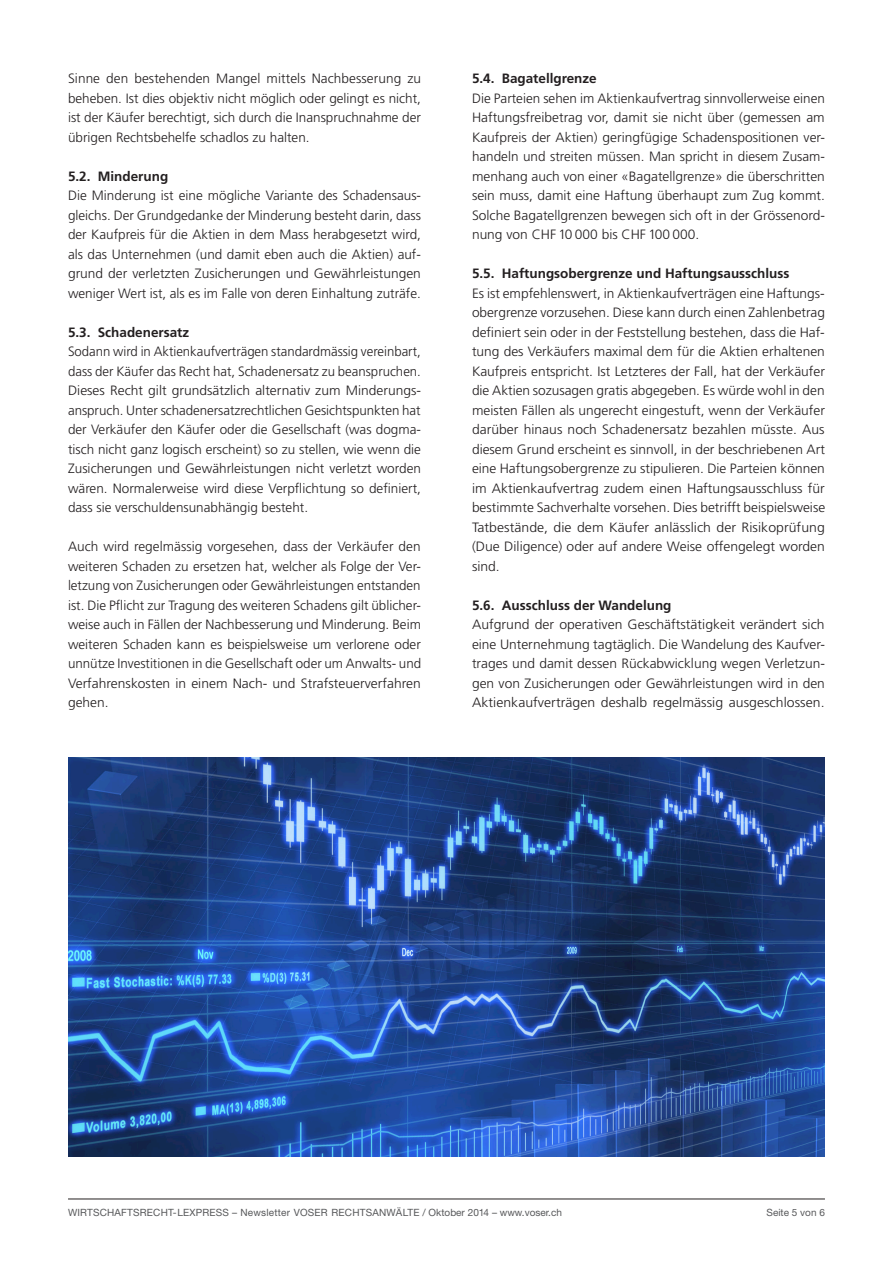
<style>
.page{position:relative;width:893px;height:1263px;background:#fff}
.page>*{position:absolute;margin:0;border:0;box-sizing:border-box;transform-origin:0 0}
.t1{font:300 13.5px/19.5px "Frutiger";color:#231f20;text-align:justify}
.t2{font:300 13.5px/19.5px "Frutiger";color:#231f20;text-align:justify;scale:1.04 1}
.t3{font:700 13.5px "Frutiger";color:#231f20}
.t4{font:10.05px "Helvetica Neue";letter-spacing:.02em;color:#57585a}
</style>
<div class="page">
<hr style="left:68px;top:1199px;width:757px;height:1px;background:#231f20">
<img style="left:68px;top:758px;width:757px;height:399px">
<p class="t1" style="left:68px;top:69px;width:354px">Sinne den bestehenden Mangel mittels Nachbesserung zu beheben. Ist dies objektiv nicht möglich oder gelingt es nicht, ist der Käufer berechtigt, sich durch die Inanspruchnahme der übrigen Rechtsbehelfe schadlos zu halten.</p>
<p class="t3" style="left:68px;top:168px;width:102px">5.2. Minderung</p>
<p class="t1" style="left:68px;top:186px;width:355px">Die Minderung ist eine mögliche Variante des Schadensaus&shy;gleichs. Der Grundgedanke der Minderung besteht darin, dass der Kaufpreis für die Aktien in dem Mass herabgesetzt wird, als das Unternehmen (und damit eben auch die Aktien) auf&shy;grund der verletzten Zusicherungen und Gewährleistungen weniger Wert ist, als es im Falle von deren Einhaltung zuträfe.</p>
<p class="t3" style="left:68px;top:324px;width:123px">5.3. Schadenersatz</p>
<p class="t1" style="left:68px;top:342px;width:355px">Sodann wird in Aktienkaufverträgen standardmässig vereinbart, dass der Käufer das Recht hat, Schadenersatz zu beanspruchen.<br>Dieses Recht gilt grundsätzlich alternativ zum Minderungs&shy;anspruch. Unter schadenersatzrechtlichen Gesichtspunkten hat der Verkäufer den Käufer oder die Gesellschaft (was dogma&shy;tisch nicht ganz logisch erscheint) so zu stellen, wie wenn die Zusicherungen und Gewährleistungen nicht verletzt worden wären. Normalerweise wird diese Verpflichtung so definiert, dass sie verschuldensunabhängig besteht.</p>
<p class="t1" style="left:68px;top:537px;width:355px">Auch wird regelmässig vorgesehen, dass der Verkäufer den weiteren Schaden zu ersetzen hat, welcher als Folge der Ver&shy;letzung von Zusicherungen oder Gewährleistungen entstanden ist. Die Pflicht zur Tragung des weiteren Schadens gilt üblicher&shy;weise auch in Fällen der Nachbesserung und Minderung. Beim weiteren Schaden kann es beispielsweise um verlorene oder unnütze Investitionen in die Gesellschaft oder um Anwalts- und Verfahrenskosten in einem Nach- und Strafsteuerverfahren gehen.</p>
<p class="t3" style="left:472px;top:71px;width:126px">5.4. Bagatellgrenze</p>
<p class="t1" style="left:472px;top:88px;width:354px">Die Parteien sehen im Aktienkaufvertrag sinnvollerweise einen Haftungsfreibetrag vor, damit sie nicht über (gemessen am Kaufpreis der Aktien) geringfügige Schadenspositionen ver&shy;handeln und streiten müssen. Man spricht in diesem Zusam&shy;menhang auch von einer «Bagatellgrenze» die überschritten sein muss, damit eine Haftung überhaupt zum Zug kommt.<br>Solche Bagatellgrenzen bewegen sich oft in der Grössenord&shy;nung von CHF 10 000 bis CHF 100 000.</p>
<p class="t3" style="left:472px;top:266px;width:319px">5.5. Haftungsobergrenze und Haftungsausschluss</p>
<p class="t1" style="left:472px;top:283px;width:355px">Es ist empfehlenswert, in Aktienkaufverträgen eine Haftungs&shy;obergrenze vorzusehen. Diese kann durch einen Zahlenbetrag definiert sein oder in der Feststellung bestehen, dass die Haf&shy;tung des Verkäufers maximal dem für die Aktien erhaltenen Kaufpreis entspricht. Ist Letzteres der Fall, hat der Verkäufer die Aktien sozusagen gratis abgegeben. Es würde wohl in den meisten Fällen als ungerecht eingestuft, wenn der Verkäufer darüber hinaus noch Schadenersatz bezahlen müsste. Aus diesem Grund erscheint es sinnvoll, in der beschriebenen Art eine Haftungsobergrenze zu stipulieren. Die Parteien können im Aktienkaufvertrag zudem einen Haftungsausschluss für bestimmte Sachverhalte vorsehen. Dies betrifft beispielsweise Tatbestände, die dem Käufer anlässlich der Risikoprüfung (Due Diligence) oder auf andere Weise offengelegt worden sind.</p>
<p class="t3" style="left:472px;top:597px;width:201px">5.6. Ausschluss der Wandelung</p>
<p class="t2" style="left:472px;top:615px;width:341px">Aufgrund der operativen Geschäftstätigkeit verändert sich eine Unternehmung tagtäglich. Die Wandelung des Kaufver&shy;trages und damit dessen Rückabwicklung wegen Verletzun&shy;gen von Zusicherungen oder Gewährleistungen wird in den Aktienkaufverträgen deshalb regelmässig ausgeschlossen.</p>
<p class="t4" style="left:68px;top:1206px;width:495px">Wirtschaftsrecht-LEXPRESS – Newsletter VOSER Rechtsanwälte / Oktober 2014 – www.voser.ch</p>
<p class="t4" style="left:767px;top:1206px;width:60px">Seite 5 von 6</p>
</div>
